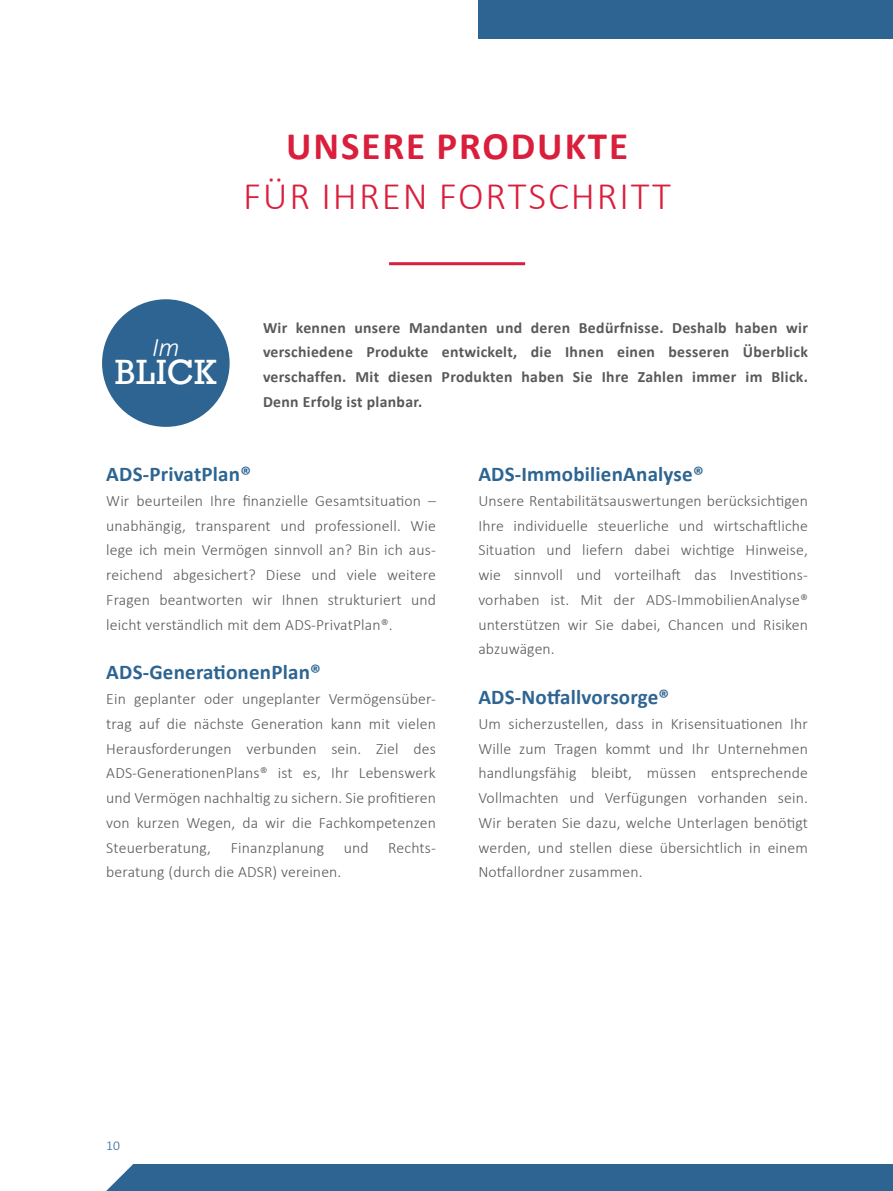
<style>
.page{position:relative;width:893px;height:1191px;background:#fff}
.page>*{position:absolute;margin:0;border:0;box-sizing:border-box;transform-origin:0 0}
.t1{font:300 39px "Calibri";letter-spacing:.05em;color:#da1f3d}
.t2{font:700 39px "Calibri";letter-spacing:.05em;color:#da1f3d}
.t3{font:36px "Rockwell";color:#fff}
.t4{font:italic 300 27px "Calibri";color:#fff}
.t5{font:700 21px "Calibri";letter-spacing:.01em;color:#2d6491}
.t6{font:300 15.75px/24.8px "Calibri";letter-spacing:.01em;color:#58595b;text-align:justify}
.t7{font:700 15.75px/24.8px "Calibri";letter-spacing:.02em;color:#58595b;text-align:justify}
.t8{font:300 13.5px "Calibri";color:#2d6491}
</style>
<div class="page">
<hr style="left:389px;top:262px;width:136px;height:3px;background:#da1f3d">
<div style="left:102px;top:299px;width:128px;height:128px;background:#2d6491;border-radius:50%"></div>
<div style="left:106px;top:1164px;width:787px;height:27px;background:#2d6491"></div>
<div style="left:478px;top:0;width:415px;height:38px;background:#2d6491"></div>
<h1 class="t2" style="left:286px;top:121px;width:344px">Unsere Produkte</h1>
<h1 class="t1" style="left:243px;top:172px;width:113px">für Ihren</h1>
<h1 class="t1" style="left:439px;top:172px;width:42px">Forts</h1>
<h1 class="t1" style="left:548px;top:172px;width:44px">chritt</h1>
<h3 class="t4" style="left:152px;top:330px;width:29px">Im</h3>
<h2 class="t3" style="left:115px;top:351px;width:103px">Blick</h2>
<p class="t7" style="left:263px;top:315px;width:546px">Wir kennen unsere Mandanten und deren Bedürfnisse. Deshalb haben wir verschiedene Produkte entwickelt, die Ihnen einen besseren Überblick verschaffen. Mit diesen Produkten haben Sie Ihre Zahlen immer im Blick.<br>Denn Erfolg ist planbar.</p>
<h3 class="t5" style="left:106px;top:461px;width:146px">ADS-PrivatPlan®</h3>
<p class="t6" style="left:106px;top:488px;width:331px">Wir beurteilen Ihre finanzielle Gesamtsituation – unabhängig, transparent und professionell. Wie lege ich mein Vermögen sinnvoll an? Bin ich aus&shy;reichend abgesichert? Diese und viele weitere Fragen beantworten wir Ihnen strukturiert und leicht verständlich mit dem ADS-PrivatPlan®.</p>
<h3 class="t5" style="left:106px;top:659px;width:216px">ADS-GenerationenPlan®</h3>
<p class="t6" style="left:106px;top:686px;width:331px">Ein geplanter oder ungeplanter Vermögensüber&shy;trag auf die nächste Generation kann mit vielen Herausforderungen verbunden sein. Ziel des ADS-GenerationenPlans® ist es, Ihr Lebenswerk und Vermögen nachhaltig zu sichern. Sie profitieren von kurzen Wegen, da wir die Fachkompetenzen Steuerberatung, Finanzplanung und Rechts&shy;beratung (durch die ADSR) vereinen.</p>
<h3 class="t5" style="left:478px;top:461px;width:227px">ADS-ImmobilienAnalyse®</h3>
<p class="t6" style="left:478px;top:488px;width:331px">Unsere Rentabilitätsauswertungen berücksichtigen Ihre individuelle steuerliche und wirtschaftliche Situation und liefern dabei wichtige Hinweise, wie sinnvoll und vorteilhaft das Investitions&shy;vorhaben ist. Mit der ADS-ImmobilienAnalyse® unterstützen wir Sie dabei, Chancen und Risiken abzuwägen.</p>
<h3 class="t5" style="left:478px;top:683px;width:192px">ADS-Notfallvorsorge®</h3>
<p class="t6" style="left:478px;top:711px;width:331px">Um sicherzustellen, dass in Krisensituationen Ihr Wille zum Tragen kommt und Ihr Unternehmen handlungsfähig bleibt, müssen entsprechende Vollmachten und Verfügungen vorhanden sein.<br>Wir beraten Sie dazu, welche Unterlagen benötigt werden, und stellen diese übersichtlich in einem Notfallordner zusammen.</p>
<p class="t8" style="left:106px;top:1136px;width:15px">10</p>
</div>
